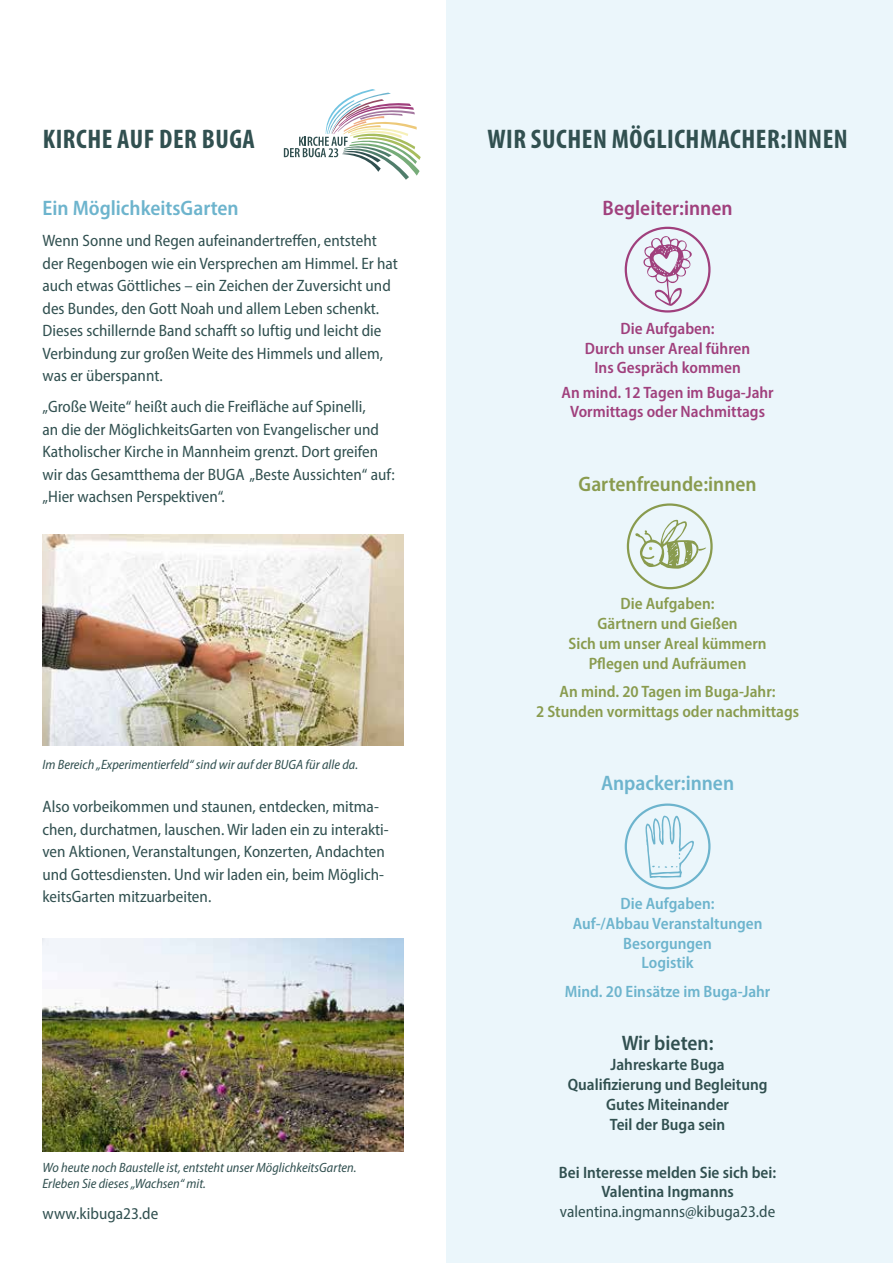
<style>
.page{position:relative;width:893px;height:1263px;background:#fff}
.page>*{position:absolute;margin:0;border:0;box-sizing:border-box;transform-origin:0 0}
.t1{font:700 condensed 27px "Myriad Pro";letter-spacing:.02em;color:#315050}
.t2{font:600 semi-condensed 21px "Myriad Pro";color:#6db4cd}
.t3{font:600 semi-condensed 21px "Myriad Pro";color:#899b4e}
.t4{font:600 semi-condensed 21px "Myriad Pro";color:#a0407d}
.t5{font:600 semi-condensed 21px "Myriad Pro";color:#315050}
.t6{font:semi-condensed 16.5px/22.5px "Myriad Pro";color:#315050}
.t7{font:600 semi-condensed 16.5px/19.8px "Myriad Pro";color:#899b4e;text-align:center}
.t8{font:600 semi-condensed 16.5px/19.8px "Myriad Pro";color:#315050;text-align:center}
.t9{font:600 semi-condensed 16.5px/19.8px "Myriad Pro";color:#a0407d;text-align:center}
.t10{font:600 semi-condensed 16.5px/19.8px "Myriad Pro";color:#6db4cd;text-align:center}
.t11{font:italic semi-condensed 13.5px/16.2px "Myriad Pro";color:#315050}
</style>
<div class="page">
<div style="left:446px;top:0;width:447px;height:1263px;background:#ebf6fb"></div>
<div style="left:625px;top:227px;width:85px;height:86px;border:2px solid #a0407d;border-radius:50%"></div>
<svg style="left:643px;top:234px;width:49px;height:72px"></svg>
<div style="left:625px;top:803px;width:85px;height:86px;border:2px solid #6db4cd;border-radius:50%"></div>
<svg style="left:645px;top:815px;width:49px;height:63px"></svg>
<div style="left:627px;top:503px;width:86px;height:86px;border:2px solid #899b4e;border-radius:50%"></div>
<svg style="left:635px;top:519px;width:71px;height:50px"></svg>
<img style="left:43px;top:535px;width:361px;height:210px">
<img style="left:43px;top:939px;width:361px;height:212px">
<svg style="left:284px;top:89px;width:137px;height:91px"></svg>
<h1 class="t1" style="left:43px;top:122px;width:214px">KIRCHE AUF DER BUGA</h1>
<p class="t2" style="left:43px;top:195px;width:198px">Ein MöglichkeitsGarten</p>
<p class="t6" style="left:43px;top:229px;width:357px">Wenn Sonne und Regen aufeinandertreffen, entsteht der Regenbogen wie ein Versprechen am Himmel. Er hat auch etwas Göttliches – ein Zeichen der Zuversicht und des Bundes, den Gott Noah und allem Leben schenkt.<br>Dieses schillernde Band schafft so luftig und leicht die Verbindung zur großen Weite des Himmels und allem, was er überspannt.</p>
<p class="t6" style="left:43px;top:395px;width:354px">„Große Weite“ heißt auch die Freifläche auf Spinelli,<br>an die der MöglichkeitsGarten von Evangelischer und Katholischer Kirche in Mannheim grenzt. Dort greifen wir das Gesamtthema der BUGA „Beste Aussichten“ auf: „Hier wachsen Perspektiven“.</p>
<p class="t11" style="left:43px;top:756px;width:317px">Im Bereich „Experimentierfeld“ sind wir auf der BUGA für alle da.</p>
<p class="t6" style="left:43px;top:795px;width:348px">Also vorbeikommen und staunen, entdecken, mitma&shy;chen, durchatmen, lauschen. Wir laden ein zu interakti&shy;ven Aktionen, Veranstaltungen, Konzerten, Andachten und Gottesdiensten. Und wir laden ein, beim Möglich&shy;keitsGarten mitzuarbeiten.</p>
<p class="t11" style="left:43px;top:1159px;width:316px">Wo heute noch Baustelle ist, entsteht unser MöglichkeitsGarten.<br>Erleben Sie dieses „Wachsen“ mit.</p>
<p class="t6" style="left:43px;top:1202px;width:117px">www.kibuga23.de</p>
<h1 class="t1" style="left:487px;top:122px;width:362px">WIR SUCHEN MÖGLICHMACHER:INNEN</h1>
<p class="t4" style="left:603px;top:195px;width:131px">Begleiter:innen</p>
<p class="t9" style="left:585px;top:318px;width:167px">Die Aufgaben:<br>Durch unser Areal führen<br>Ins Gespräch kommen</p>
<p class="t9" style="left:561px;top:382px;width:214px">An mind. 12 Tagen im Buga-Jahr<br>Vormittags oder Nachmittags</p>
<p class="t3" style="left:578px;top:470px;width:180px">Gartenfreunde:innen</p>
<p class="t7" style="left:569px;top:594px;width:200px">Die Aufgaben:<br>Gärtnern und Gießen<br>Sich um unser Areal kümmern<br>Pflegen und Aufräumen</p>
<p class="t7" style="left:536px;top:681px;width:265px">An mind. 20 Tagen im Buga-Jahr:<br>2 Stunden vormittags oder nachmittags</p>
<p class="t2" style="left:601px;top:770px;width:135px">Anpacker:innen</p>
<p class="t10" style="left:573px;top:893px;width:191px">Die Aufgaben:<br>Auf-/Abbau Veranstaltungen<br>Besorgungen<br>Logistik</p>
<p class="t10" style="left:565px;top:981px;width:207px">Mind. 20 Einsätze im Buga-Jahr</p>
<p class="t5" style="left:622px;top:1030px;width:93px">Wir bieten:</p>
<p class="t8" style="left:568px;top:1054px;width:201px">Jahreskarte Buga<br>Qualifizierung und Begleitung<br>Gutes Miteinander<br>Teil der Buga sein</p>
<p class="t8" style="left:559px;top:1162px;width:219px">Bei Interesse melden Sie sich bei:<br>Valentina Ingmanns</p>
<p class="t6" style="left:560px;top:1200px;width:217px">valentina.ingmanns@kibuga23.de</p>
</div>
